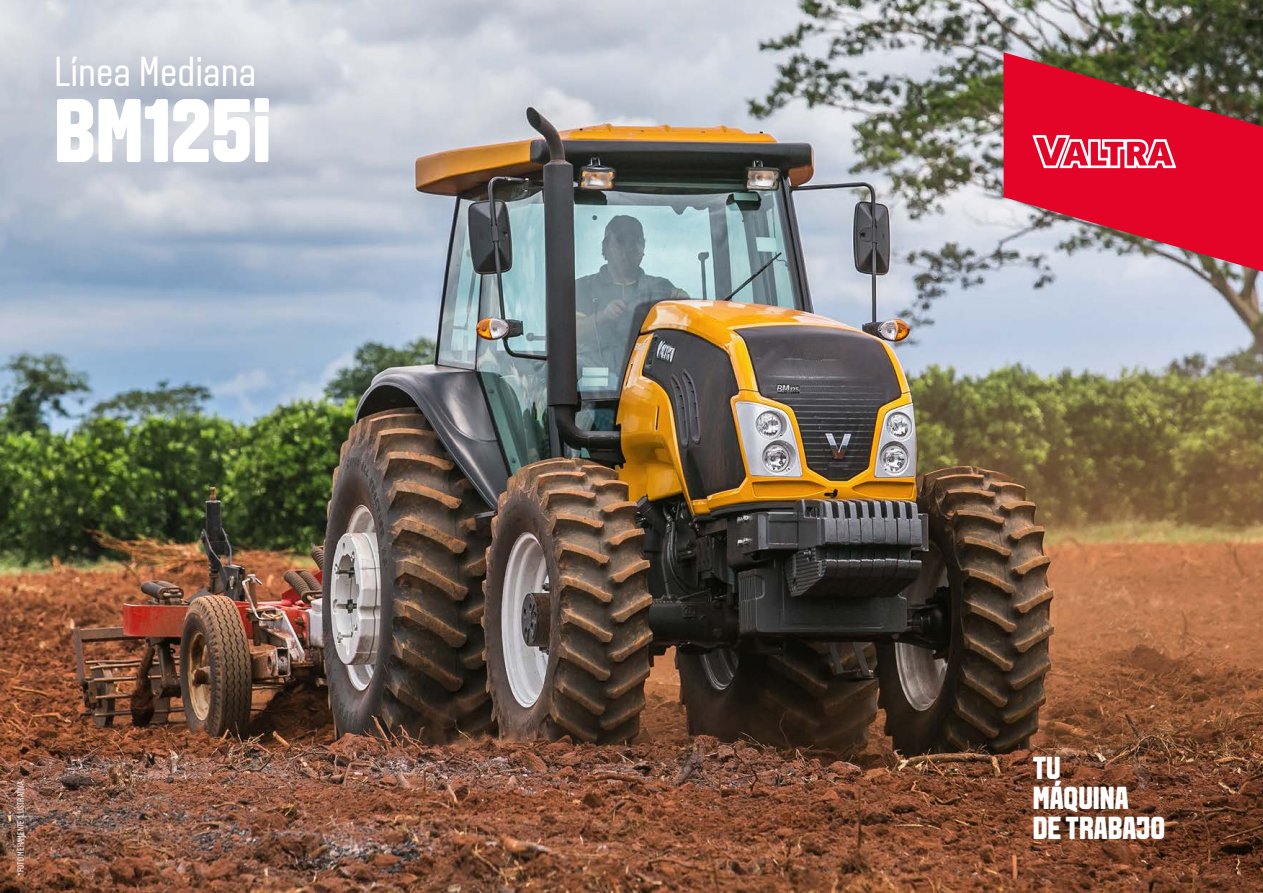
<style>
.page{position:relative;width:1263px;height:893px;background:#fff}
.page>*{position:absolute;margin:0;border:0;box-sizing:border-box;transform-origin:0 0}
.t1{font:800 90px "VALTRA Aveny T";color:#fff}
.t2{font:42px "VALTRA Aveny T";color:#fff}
.t3{font:800 31.8px/30px "VALTRA Aveny T";color:#fff}
.t4{font:9px "VALTRA Aveny T";color:#fff}
</style>
<div class="page">
<img style="left:0;top:0;width:1263px;height:893px">
<svg style="left:1003px;top:52px;width:260px;height:220px;background:#c03548"></svg>
<svg style="left:1032px;top:135px;width:144px;height:33px"></svg>
<h2 class="t2" style="left:54px;top:48px;width:204px">Línea Mediana</h2>
<h1 class="t1" style="left:54px;top:81px;width:219px">BM125I</h1>
<p class="t4" style="left:16px;top:876px;width:98px;rotate:-90deg">*FOTO MERAMENTE ILUSTRATIVA.</p>
<h3 class="t3" style="left:1033px;top:754px;width:134px">TU<br>MÁQUINA<br>DE TRABAJO</h3>
</div>
